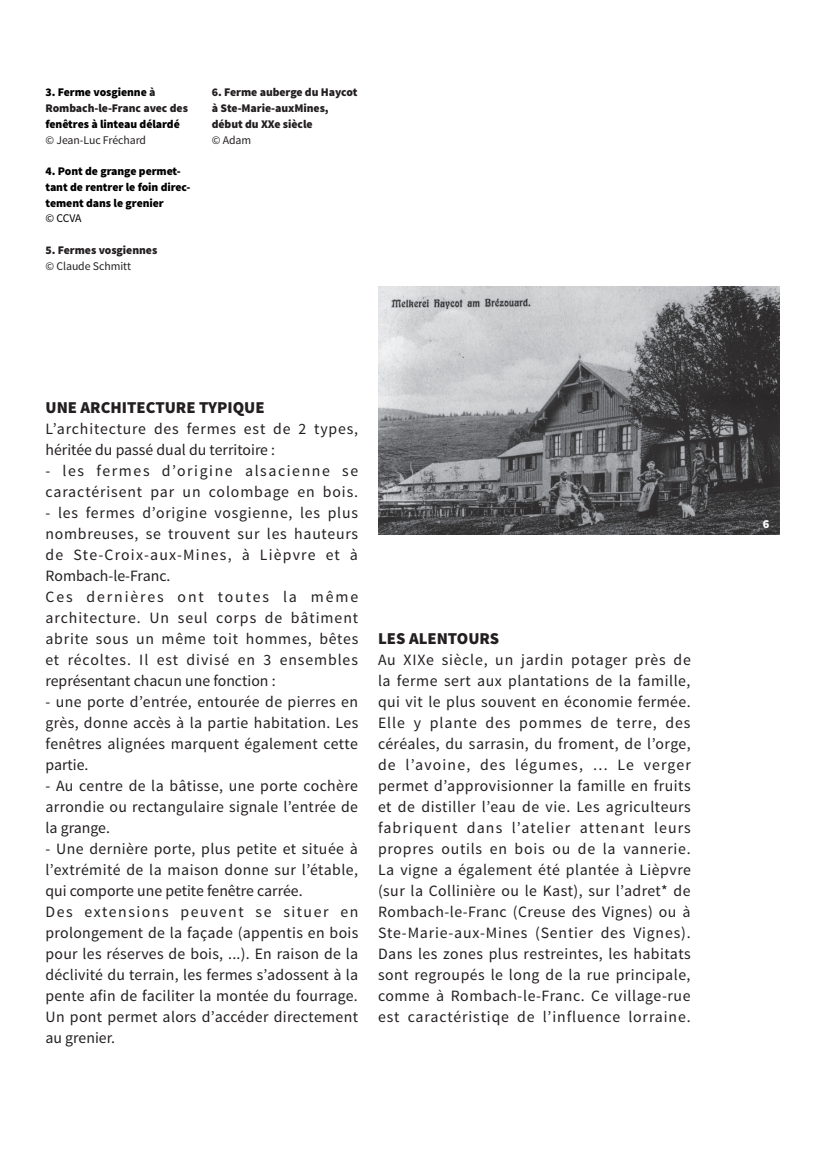
<style>
.page{position:relative;width:819px;height:1156px;background:#fff}
.page>*{position:absolute;margin:0;border:0;box-sizing:border-box;transform-origin:0 0}
.t1{font:900 16.62px "Source Sans Pro";color:#231f20}
.t2{font:15.75px/21px "Source Sans Pro";letter-spacing:.03em;color:#231f20;text-align:justify}
.t3{font:15.75px/21px "Source Sans Pro";letter-spacing:.05em;color:#231f20}
.t4{font:15.75px/21px "Source Sans Pro";letter-spacing:.055em;color:#231f20}
.t5{font:900 12.25px "Source Sans Pro";color:#fff}
.t6{font:900 11.72px/15.8px "Source Sans Pro";letter-spacing:-.005em;color:#231f20}
.t7{font:900 11.72px/15.8px "Source Sans Pro";letter-spacing:-.005em;color:#000}
.t8{font:11.72px "Source Sans Pro";letter-spacing:-.005em;color:#231f20}
.t9{font:11.72px "Source Sans Pro";color:#000}
.s1{color:#000}
.s2{font-weight:400;color:#231f20}
.s3{font-weight:400;color:#fff}
</style>
<div class="page">
<img style="left:378px;top:287px;width:401px;height:247px">
<p class="t6" style="left:45px;top:85px;width:144px"><span class="s1">3. Ferme vosgienne</span> à<br>Rombach-le-Franc avec des</p>
<p class="t7" style="left:45px;top:117px;width:140px">fenêtres à linteau délardé <span class="s2">© Jean-Luc Fréchard</span><span class="s3">Antenat</span></p>
<p class="t7" style="left:45px;top:164px;width:147px">4. Pont de grange permet&shy;tant de rentrer le foin direc&shy;tement dans le grenier</p>
<p class="t9" style="left:45px;top:211px;width:38px">© CCVA</p>
<p class="t6" style="left:45px;top:243px;width:113px">5. Fermes vosgiennes</p>
<p class="t8" style="left:45px;top:259px;width:87px">© Claude Schmitt</p>
<p class="t6" style="left:212px;top:85px;width:147px">6. Ferme auberge du Haycot à Ste-Marie-auxMines, début du XXe siècle</p>
<p class="t8" style="left:212px;top:132px;width:41px">© Adam</p>
<p class="t1" style="left:45px;top:397px;width:221px">UNE ARCHITECTURE TYPIQUE</p>
<p class="t2" style="left:45px;top:419px;width:314px">L’architecture des fermes est de 2 types, héritée du passé dual du territoire :</p>
<p class="t4" style="left:45px;top:461px;width:314px">- les fermes d’origine alsacienne se caractérisent par un colombage en bois.</p>
<p class="t3" style="left:45px;top:503px;width:314px">- les fermes d’origine vosgienne, les plus nombreuses, se trouvent sur les hauteurs de Ste-Croix-aux-Mines, à Lièpvre et à Rombach-le-Franc.<br>Ces dernières ont toutes la même architecture. Un seul corps de bâtiment abrite sous un même toit hommes, bêtes et récoltes. Il est divisé en 3 ensembles représentant chacun une fonction :</p>
<p class="t2" style="left:45px;top:692px;width:314px">- une porte d’entrée, entourée de pierres en grès, donne accès à la partie habitation. Les fenêtres alignées marquent également cette partie.</p>
<p class="t2" style="left:45px;top:776px;width:314px">- Au centre de la bâtisse, une porte cochère arrondie ou rectangulaire signale l’entrée de la grange.</p>
<p class="t2" style="left:45px;top:839px;width:314px;text-align:left">- Une dernière porte, plus petite et située à l’extrémité de la maison donne sur l’étable, qui comporte une petite fenêtre carrée.<br>Des extensions peuvent se situer en prolongement de la façade (appentis en bois pour les réserves de bois, ...). En raison de la déclivité du terrain, les fermes s’adossent à la pente afin de faciliter la montée du fourrage.<br>Un pont permet alors d’accéder directement au grenier.</p>
<p class="t1" style="left:378px;top:628px;width:123px">LES ALENTOURS</p>
<p class="t2" style="left:378px;top:650px;width:314px">Au XIXe siècle, un jardin potager près de la ferme sert aux plantations de la famille, qui vit le plus souvent en économie fermée.<br>Elle y plante des pommes de terre, des céréales, du sarrasin, du froment, de l’orge, de l’avoine, des légumes, … Le verger permet d’approvisionner la famille en fruits et de distiller l’eau de vie. Les agriculteurs fabriquent dans l’atelier attenant leurs propres outils en bois ou de la vannerie.<br>La vigne a également été plantée à Lièpvre (sur la Collinière ou le Kast), sur l’adret* de Rombach-le-Franc (Creuse des Vignes) ou à Ste-Marie-aux-Mines (Sentier des Vignes).<br>Dans les zones plus restreintes, les habitats sont regroupés le long de la rue principale, comme à Rombach-le-Franc. Ce village-rue est caractéristiqe de l’influence lorraine.</p>
<p class="t5" style="left:762px;top:515px;width:8px">6</p>
</div>
